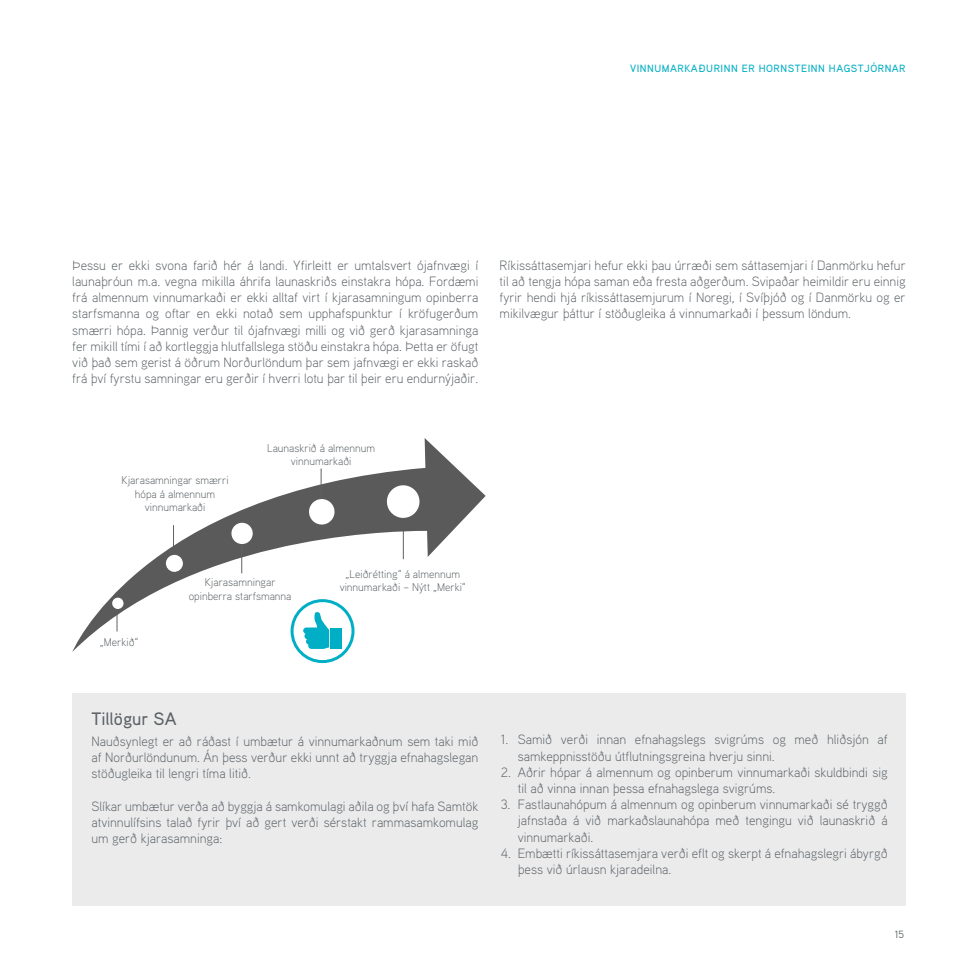
<style>
.page{position:relative;width:978px;height:978px;background:#fff}
.page>*{position:absolute;margin:0;border:0;box-sizing:border-box;transform-origin:0 0}
.t1{font:500 18px "Aaux Pro";color:#5c6266}
.t2{font:300 13.5px/16.2px "Aaux Pro";color:#5c6266;text-align:justify}
.t3{font:300 11.25px/13.5px "Aaux Pro";color:#5c6266;text-align:center}
.t4{font:500 10.5px "Aaux Pro";letter-spacing:.05em;color:#00aec5}
.t5{font:10.5px "Aaux Pro";color:#5c6266}
</style>
<div class="page">
<div style="left:72px;top:693px;width:834px;height:213px;background:#ebebec"></div>
<div style="left:291px;top:599px;width:63px;height:64px;border:3px solid #00aec5;border-radius:50%"></div>
<svg style="left:72px;top:438px;width:414px;height:214px"></svg>
<hr style="left:241px;top:538px;width:1px;height:35px;background:#5c6266">
<hr style="left:321px;top:468px;width:1px;height:36px;background:#5c6266">
<svg style="left:386px;top:484px;width:34px;height:35px"></svg>
<svg style="left:308px;top:498px;width:27px;height:27px"></svg>
<svg style="left:231px;top:522px;width:22px;height:23px"></svg>
<svg style="left:165px;top:554px;width:18px;height:18px"></svg>
<div style="left:112px;top:597px;width:12px;height:12px;background:#fff;border-radius:50%"></div>
<p class="t4" style="left:630px;top:62px;width:277px">VINNUMARKAÐURINN ER HORNSTEINN HAGSTJÓRNAR</p>
<p class="t2" style="left:72px;top:257px;width:408px">Þessu er ekki svona farið hér á landi. Yfirleitt er umtalsvert ójafnvægi í launaþróun m.a. vegna mikilla áhrifa launaskriðs einstakra hópa. Fordæmi frá almennum vinnumarkaði er ekki alltaf virt í kjarasamningum opinberra starfsmanna og oftar en ekki notað sem upphafspunktur í kröfugerðum smærri hópa. Þannig verður til ójafnvægi milli og við gerð kjarasamninga fer mikill tími í að kortleggja hlutfallslega stöðu einstakra hópa. Þetta er öfugt við það sem gerist á öðrum Norðurlöndum þar sem jafnvægi er ekki raskað frá því fyrstu samningar eru gerðir í hverri lotu þar til þeir eru endurnýjaðir.</p>
<p class="t2" style="left:500px;top:257px;width:408px">Ríkissáttasemjari hefur ekki þau úrræði sem sáttasemjari í Danmörku hefur til að tengja hópa saman eða fresta aðgerðum. Svipaðar heimildir eru einnig fyrir hendi hjá ríkissáttasemjurum í Noregi, í Svíþjóð og í Danmörku og er mikilvægur þáttur í stöðugleika á vinnumarkaði í þessum löndum.</p>
<p class="t3" style="left:122px;top:473px;width:109px">Kjarasamningar smærri hópa á almennum vinnumarkaði</p>
<p class="t3" style="left:267px;top:441px;width:109px">Launaskrið á almennum vinnumarkaði</p>
<p class="t3" style="left:100px;top:635px;width:40px">„Merkið“</p>
<p class="t3" style="left:189px;top:575px;width:104px">Kjarasamningar opinberra starfsmanna</p>
<p class="t3" style="left:340px;top:567px;width:128px">„Leiðrétting“ á almennum vinnumarkaði – Nýtt „Merki“</p>
<h1 class="t1" style="left:91px;top:708px;width:87px">Tillögur SA</h1>
<p class="t2" style="left:91px;top:733px;width:388px">Nauðsynlegt er að ráðast í umbætur á vinnumarkaðnum sem taki mið af Norðurlöndunum. Án þess verður ekki unnt að tryggja efnahagslegan stöðugleika til lengri tíma litið.</p>
<p class="t2" style="left:91px;top:798px;width:388px">Slíkar umbætur verða að byggja á samkomulagi aðila og því hafa Samtök atvinnulífsins talað fyrir því að gert verði sérstakt rammasamkomulag um gerð kjarasamninga:</p>
<p class="t2" style="left:518px;top:731px;width:371px;text-indent:-17px">1. Samið verði innan efnahagslegs svigrúms og með hliðsjón af samkeppnisstöðu útflutningsgreina hverju sinni.</p>
<p class="t2" style="left:518px;top:763px;width:371px;text-indent:-17px">2. Aðrir hópar á almennum og opinberum vinnumarkaði skuldbindi sig til að vinna innan þessa efnahagslega svigrúms.</p>
<p class="t2" style="left:518px;top:796px;width:371px;text-indent:-17px">3. Fastlaunahópum á almennum og opinberum vinnumarkaði sé tryggð jafnstaða á við markaðslaunahópa með tengingu við launaskrið á vinnumarkaði.</p>
<p class="t2" style="left:518px;top:844px;width:371px;text-indent:-17px">4. Embætti ríkissáttasemjara verði eflt og skerpt á efnahagslegri ábyrgð þess við úrlausn kjaradeilna.</p>
<p class="t5" style="left:895px;top:928px;width:11px">15</p>
</div>
